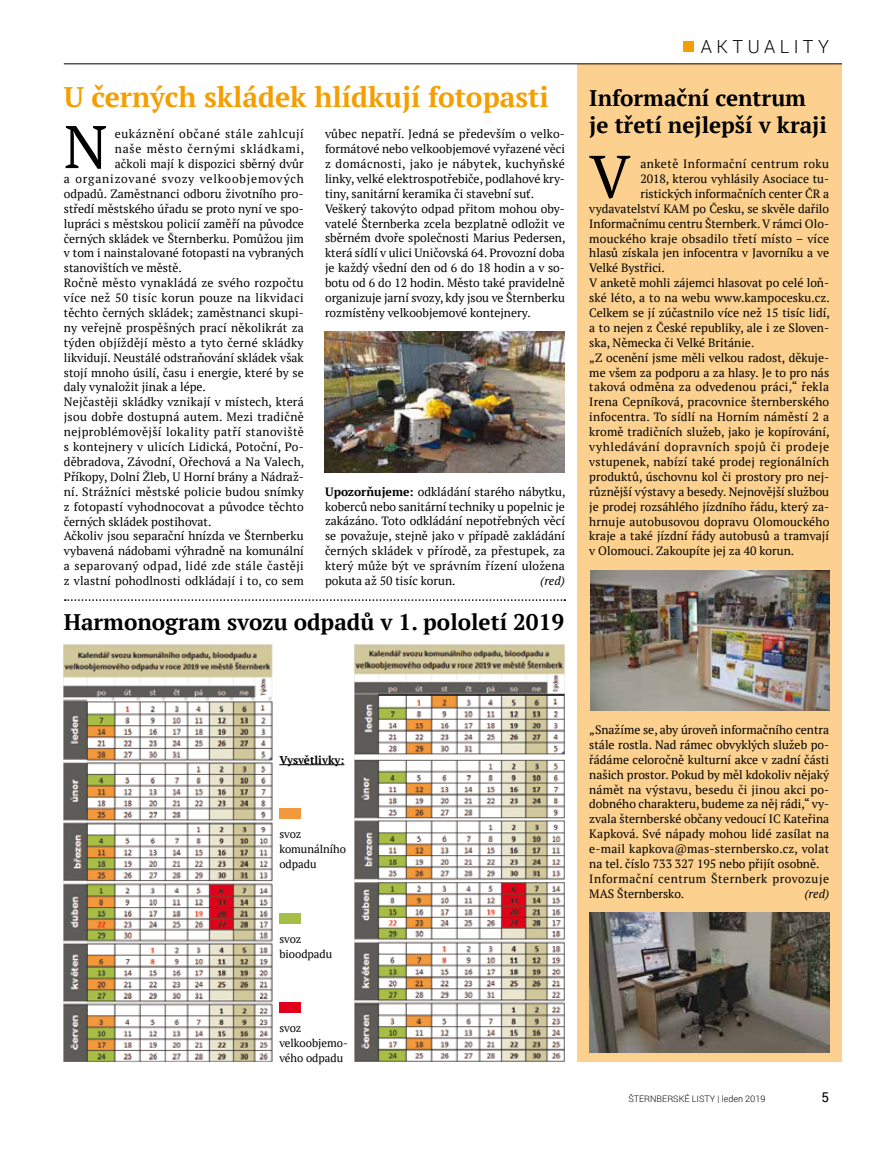
<style>
.page{position:relative;width:893px;height:1149px;background:#fff}
.page>*{position:absolute;margin:0;border:0;box-sizing:border-box;transform-origin:0 0}
.t1{font:60px "PT Serif";color:#000}
.t2{font:700 28.2px "PT Serif";color:#f49e00}
.t3{font:700 22.5px/27px "PT Serif";color:#000}
.t4{font:300 18px "Roboto";letter-spacing:.25em;color:#000}
.t5{font:13.5px "Roboto";color:#000}
.t6{font:12px/14.9px "PT Serif";color:#000}
.t7{font:12px "PT Serif";letter-spacing:.02em;color:#000}
.t8{font:12px "PT Serif";letter-spacing:.025em;color:#000}
.t9{font:12px "PT Serif";letter-spacing:.035em;color:#000}
.t10{font:12px "PT Serif";letter-spacing:.045em;color:#000}
.t11{font:12px "PT Serif";letter-spacing:.03em;color:#000}
.t12{font:12px "PT Serif";letter-spacing:.07em;color:#000}
.t13{font:12px "PT Serif";letter-spacing:.06em;color:#000}
.t14{font:italic 12px "PT Serif";color:#000}
.t15{font:11.25px/14.9px "PT Serif";color:#000}
.t16{font:700 11.25px "PT Serif";color:#000}
.t17{font:300 9px "Roboto";color:#000}
.s1{font-weight:700}
</style>
<div class="page">
<div style="left:578px;top:64px;width:264px;height:997px;background:#fcd08e"></div>
<div style="left:683px;top:41px;width:10px;height:11px;background:#f49e00"></div>
<hr style="left:64px;top:63px;width:778px;height:1px;background:#000">
<img style="left:590px;top:570px;width:239px;height:140px">
<img style="left:325px;top:332px;width:240px;height:140px">
<svg style="left:65px;top:599px;width:500px;height:1px"></svg>
<img style="left:64px;top:644px;width:209px;height:417px">
<img style="left:354px;top:644px;width:211px;height:417px">
<div style="left:279px;top:808px;width:22px;height:11px;background:#f3983d"></div>
<div style="left:279px;top:912px;width:22px;height:11px;background:#a5be47"></div>
<div style="left:279px;top:1001px;width:22px;height:11px;background:#e2001b"></div>
<hr style="left:279px;top:764px;width:65px;height:1px;background:#000">
<img style="left:589px;top:912px;width:240px;height:140px">
<h3 class="t4" style="left:701px;top:34px;width:130px">AKTUALITY</h3>
<h2 class="t2" style="left:64px;top:78px;width:487px">U černých skládek hlídkují fotopasti</h2>
<h3 class="t3" style="left:589px;top:84px;width:239px">Informační centrum je třetí nejlepší v kraji</h3>
<p class="t9" style="left:640px;top:156px;width:190px">anketě Informační centrum roku</p>
<p class="t6" style="left:640px;top:171px;width:190px">2018, kterou vyhlásily Asociace tu-</p>
<p class="t6" style="left:640px;top:186px;width:190px">ristických informačních center ČR a</p>
<p class="t6" style="left:589px;top:201px;width:241px">vydavatelství KAM po Česku, se skvěle dařilo</p>
<p class="t6" style="left:589px;top:216px;width:241px">Informačnímu centru Šternberk. V rámci Olo-</p>
<p class="t7" style="left:589px;top:230px;width:241px">mouckého kraje obsadilo třetí místo – více</p>
<p class="t6" style="left:589px;top:245px;width:241px">hlasů získala jen infocentra v Javorníku a ve</p>
<p class="t6" style="left:589px;top:260px;width:77px">Velké Bystřici.</p>
<p class="t6" style="left:589px;top:275px;width:241px">V anketě mohli zájemci hlasovat po celé loň-</p>
<p class="t6" style="left:589px;top:290px;width:242px">ské léto, a to na webu www.kampocesku.cz.</p>
<p class="t6" style="left:589px;top:305px;width:242px">Celkem se jí zúčastnilo více než 15 tisíc lidí,</p>
<p class="t6" style="left:589px;top:320px;width:241px">a to nejen z České republiky, ale i ze Sloven-</p>
<p class="t6" style="left:589px;top:335px;width:167px">ska, Německa či Velké Británie.</p>
<p class="t6" style="left:589px;top:350px;width:241px">„Z ocenění jsme měli velkou radost, děkuje-</p>
<p class="t6" style="left:589px;top:364px;width:241px">me všem za podporu a za hlasy. Je to pro nás</p>
<p class="t8" style="left:589px;top:379px;width:241px">taková odměna za odvedenou práci,“ řekla</p>
<p class="t7" style="left:589px;top:394px;width:241px">Irena Cepníková, pracovnice šternberského</p>
<p class="t7" style="left:589px;top:409px;width:241px">infocentra. To sídlí na Horním náměstí 2 a</p>
<p class="t6" style="left:589px;top:424px;width:242px">kromě tradičních služeb, jako je kopírování,</p>
<p class="t10" style="left:589px;top:439px;width:241px">vyhledávání dopravních spojů či prodeje</p>
<p class="t7" style="left:589px;top:454px;width:242px">vstupenek, nabízí také prodej regionálních</p>
<p class="t6" style="left:589px;top:469px;width:241px">produktů, úschovnu kol či prostory pro nej-</p>
<p class="t6" style="left:589px;top:484px;width:241px">různější výstavy a besedy. Nejnovější službou</p>
<p class="t6" style="left:589px;top:498px;width:241px">je prodej rozsáhlého jízdního řádu, který za-</p>
<p class="t6" style="left:589px;top:513px;width:241px">hrnuje autobusovou dopravu Olomouckého</p>
<p class="t6" style="left:589px;top:528px;width:241px">kraje a také jízdní řády autobusů a tramvají</p>
<p class="t6" style="left:589px;top:543px;width:206px">v Olomouci. Zakoupíte jej za 40 korun.</p>
<h1 class="t1" style="left:64px;top:108px;width:45px">N</h1>
<p class="t6" style="left:325px;top:126px;width:242px">vůbec nepatří. Jedná se především o velko&shy;formátové nebo velkoobjemové vyřazené věci z domácnosti, jako je nábytek, kuchyňské linky, velké elektrospotřebiče, podlahové kry&shy;tiny, sanitární keramika či stavební suť.<br>Veškerý takovýto odpad přitom mohou oby&shy;vatelé Šternberka zcela bezplatně odložit ve sběrném dvoře společnosti Marius Pedersen, která sídlí v ulici Uničovská 64. Provozní doba je každý všední den od 6 do 18 hodin a v so&shy;botu od 6 do 12 hodin. Město také pravidelně organizuje jarní svozy, kdy jsou ve Šternberku rozmístěny velkoobjemové kontejnery.</p>
<p class="t10" style="left:115px;top:126px;width:190px">eukáznění občané stále zahlcují</p>
<p class="t13" style="left:115px;top:141px;width:191px">naše město černými skládkami,</p>
<p class="t6" style="left:115px;top:156px;width:190px">ačkoli mají k dispozici sběrný dvůr</p>
<p class="t12" style="left:64px;top:171px;width:241px">a organizované svozy velkoobjemových</p>
<p class="t6" style="left:64px;top:186px;width:241px">odpadů. Zaměstnanci odboru životního pro-</p>
<p class="t6" style="left:64px;top:201px;width:241px">středí městského úřadu se proto nyní ve spo-</p>
<p class="t6" style="left:64px;top:216px;width:241px">lupráci s městskou policií zaměří na původce</p>
<p class="t6" style="left:64px;top:231px;width:241px">černých skládek ve Šternberku. Pomůžou jim</p>
<p class="t6" style="left:64px;top:245px;width:241px">v tom i nainstalované fotopasti na vybraných</p>
<p class="t6" style="left:64px;top:260px;width:120px">stanovištích ve městě.</p>
<p class="t8" style="left:64px;top:275px;width:241px">Ročně město vynakládá ze svého rozpočtu</p>
<p class="t11" style="left:64px;top:290px;width:241px">více než 50 tisíc korun pouze na likvidaci</p>
<p class="t6" style="left:64px;top:305px;width:241px">těchto černých skládek; zaměstnanci skupi-</p>
<p class="t6" style="left:64px;top:320px;width:241px">ny veřejně prospěšných prací několikrát za</p>
<p class="t7" style="left:64px;top:334px;width:241px">týden objíždějí město a tyto černé skládky</p>
<p class="t6" style="left:64px;top:350px;width:241px">likvidují. Neustálé odstraňování skládek však</p>
<p class="t6" style="left:64px;top:364px;width:242px">stojí mnoho úsilí, času i energie, které by se</p>
<p class="t6" style="left:64px;top:379px;width:144px">daly vynaložit jinak a lépe.</p>
<p class="t6" style="left:64px;top:394px;width:241px">Nejčastěji skládky vznikají v místech, která</p>
<p class="t8" style="left:64px;top:409px;width:241px">jsou dobře dostupná autem. Mezi tradičně</p>
<p class="t9" style="left:64px;top:424px;width:242px">nejproblémovější lokality patří stanoviště</p>
<p class="t6" style="left:64px;top:439px;width:241px">s kontejnery v ulicích Lidická, Potoční, Po-</p>
<p class="t6" style="left:64px;top:454px;width:242px">děbradova, Závodní, Ořechová a Na Valech,</p>
<p class="t6" style="left:64px;top:469px;width:241px">Příkopy, Dolní Žleb, U Horní brány a Nádraž-</p>
<p class="t6" style="left:64px;top:483px;width:242px">ní. Strážníci městské policie budou snímky</p>
<p class="t6" style="left:64px;top:498px;width:242px">z fotopastí vyhodnocovat a původce těchto</p>
<p class="t6" style="left:64px;top:513px;width:149px">černých skládek postihovat.</p>
<p class="t6" style="left:64px;top:528px;width:241px">Ačkoliv jsou separační hnízda ve Šternberku</p>
<p class="t6" style="left:64px;top:543px;width:241px">vybavená nádobami výhradně na komunální</p>
<p class="t9" style="left:64px;top:558px;width:241px">a separovaný odpad, lidé zde stále častěji</p>
<p class="t6" style="left:64px;top:573px;width:241px">z vlastní pohodlnosti odkládají i to, co sem</p>
<h1 class="t1" style="left:589px;top:138px;width:43px">V</h1>
<p class="t6" style="left:325px;top:483px;width:242px;text-align:justify"><span class="s1">Upozorňujeme:</span> odkládání starého nábytku, koberců nebo sanitární techniky u popelnic je zakázáno. Toto odkládání nepotřebných věcí se považuje, stejně jako v případě zakládání černých skládek v přírodě, za přestupek, za který může být ve správním řízení uložena pokuta až 50 tisíc korun.</p>
<p class="t14" style="left:540px;top:573px;width:26px">(red)</p>
<h3 class="t3" style="left:64px;top:607px;width:502px">Harmonogram svozu odpadů v 1. pololetí 2019</h3>
<p class="t16" style="left:279px;top:752px;width:67px">Vysvětlivky:</p>
<p class="t15" style="left:279px;top:826px;width:68px">svoz komunálního odpadu</p>
<p class="t15" style="left:279px;top:930px;width:54px">svoz bioodpadu</p>
<p class="t15" style="left:279px;top:1020px;width:70px">svoz velkoobjemo&shy;vého odpadu</p>
<p class="t6" style="left:589px;top:722px;width:241px">„Snažíme se, aby úroveň informačního centra stále rostla. Nad rámec obvyklých služeb po&shy;řádáme celoročně kulturní akce v zadní části našich prostor. Pokud by měl kdokoliv nějaký námět na výstavu, besedu či jinou akci po&shy;dobného charakteru, budeme za něj rádi,“ vy&shy;zvala šternberské občany vedoucí IC Kateřina Kapková. Své nápady mohou lidé zasílat na e-mail kapkova@mas-sternbersko.cz, volat na tel. číslo 733 327 195 nebo přijít osobně.<br>Informační centrum Šternberk provozuje MAS Šternbersko.</p>
<p class="t14" style="left:804px;top:885px;width:26px">(red)</p>
<p class="t17" style="left:628px;top:1092px;width:139px">ŠTERNBERSKÉ LISTY | leden 2019</p>
<p class="t5" style="left:822px;top:1087px;width:9px">5</p>
</div>
